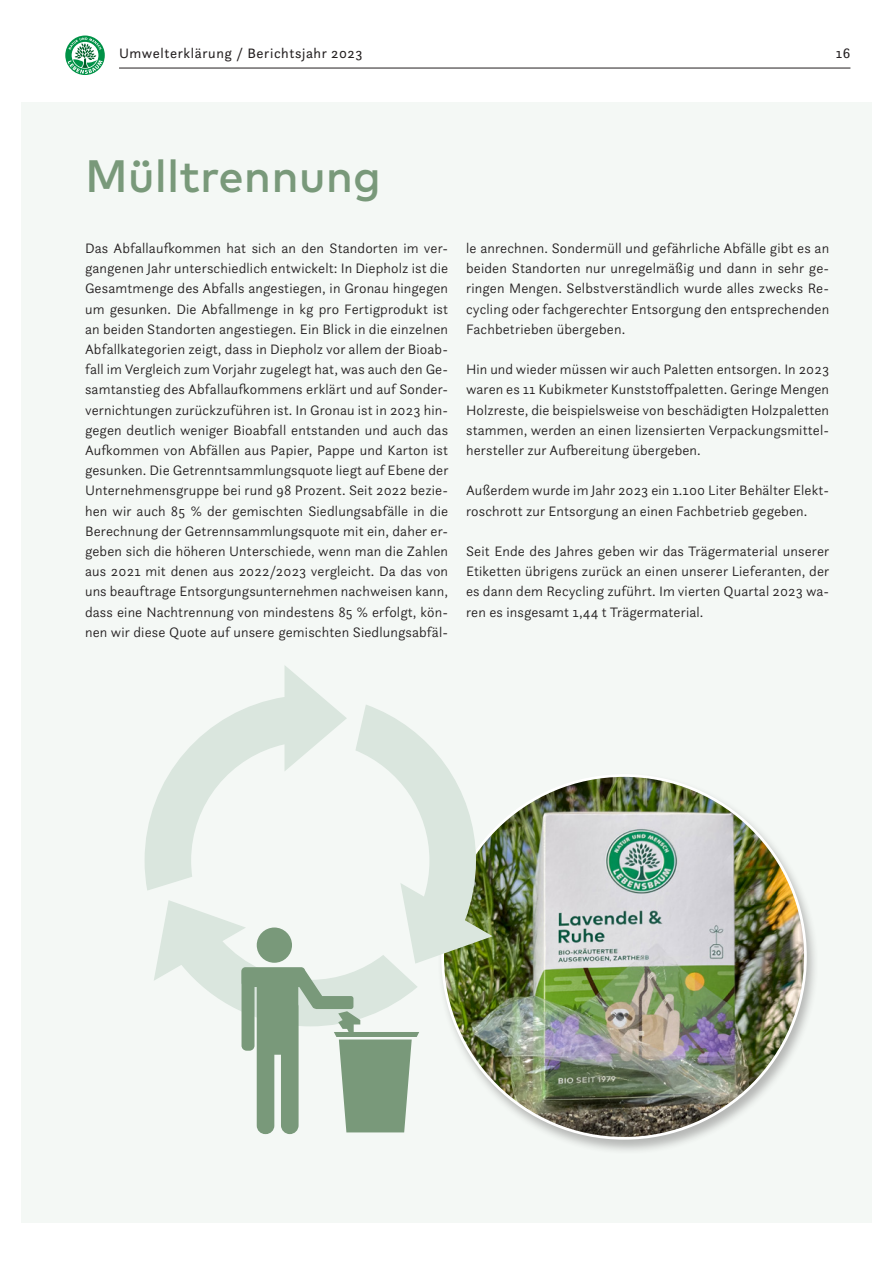
<style>
.page{position:relative;width:893px;height:1263px;background:#fff}
.page>*{position:absolute;margin:0;border:0;box-sizing:border-box;transform-origin:0 0}
.Head_mark{font:500 45.3px "Mark Pro";color:#79997a}
.LB__Text_sans_Block{font:300 14.25px/20.2px "Questa Sans";letter-spacing:.01em;color:#231f20;text-align:justify}
.t1{font:14.25px "Questa Sans";letter-spacing:.04em;color:#231f20}
</style>
<div class="page">
<svg style="left:65px;top:36px;width:40px;height:39px"></svg>
<hr style="left:119px;top:68px;width:731px;height:1px;background:#231f20">
<div style="left:21px;top:102px;width:851px;height:1120px;background:#f4f8f5"></div>
<div style="left:437px;top:772px;width:383px;height:383px;background:#231f20;opacity:.3"></div>
<img style="left:443px;top:775px;width:362px;height:363px;border-radius:181px">
<svg style="left:145px;top:666px;width:185px;height:224px"></svg>
<svg style="left:154px;top:704px;width:339px;height:430px"></svg>
<p class="t1" style="left:119px;top:45px;width:245px">Umwelterklärung / Berichtsjahr 2023</p>
<p class="t1" style="left:836px;top:45px;width:16px">16</p>
<p class="Head_mark" style="left:85px;top:142px;width:298px">Mülltrennung</p>
<p class="LB__Text_sans_Block" style="left:85px;top:238px;width:365px">Das Abfallaufkommen hat sich an den Standorten im ver&shy;gangenen Jahr unterschiedlich entwickelt: In Diepholz ist die Gesamtmenge des Abfalls angestiegen, in Gronau hingegen um gesunken. Die Abfallmenge in kg pro Fertigprodukt ist an beiden Standorten angestiegen. Ein Blick in die einzelnen Abfallkategorien zeigt, dass in Diepholz vor allem der Bioab&shy;fall im Vergleich zum Vorjahr zugelegt hat, was auch den Ge&shy;samtanstieg des Abfallaufkommens erklärt und auf Sonder&shy;vernichtungen zurückzuführen ist. In Gronau ist in 2023 hin&shy;gegen deutlich weniger Bioabfall entstanden und auch das Aufkommen von Abfällen aus Papier, Pappe und Karton ist gesunken. Die Getrenntsammlungsquote liegt auf Ebene der Unternehmensgruppe bei rund 98 Prozent. Seit 2022 bezie&shy;hen wir auch 85 % der gemischten Siedlungsabfälle in die Berechnung der Getrennsammlungsquote mit ein, daher er&shy;geben sich die höheren Unterschiede, wenn man die Zahlen aus 2021 mit denen aus 2022/2023 vergleicht. Da das von uns beauftrage Entsorgungsunternehmen nachweisen kann, dass eine Nachtrennung von mindestens 85 % erfolgt, kön&shy;nen wir diese Quote auf unsere gemischten Siedlungsabfäl-</p>
<p class="LB__Text_sans_Block" style="left:466px;top:238px;width:365px">le anrechnen. Sondermüll und gefährliche Abfälle gibt es an beiden Standorten nur unregelmäßig und dann in sehr ge&shy;ringen Mengen. Selbstverständlich wurde alles zwecks Re&shy;cycling oder fachgerechter Entsorgung den entsprechenden Fachbetrieben übergeben.</p>
<p class="LB__Text_sans_Block" style="left:466px;top:359px;width:365px">Hin und wieder müssen wir auch Paletten entsorgen. In 2023 waren es 11 Kubikmeter Kunststoffpaletten. Geringe Mengen Holzreste, die beispielsweise von beschädigten Holzpaletten stammen, werden an einen lizensierten Verpackungsmittel&shy;hersteller zur Aufbereitung übergeben.</p>
<p class="LB__Text_sans_Block" style="left:466px;top:480px;width:365px">Außerdem wurde im Jahr 2023 ein 1.100 Liter Behälter Elekt&shy;roschrott zur Entsorgung an einen Fachbetrieb gegeben.</p>
<p class="LB__Text_sans_Block" style="left:466px;top:541px;width:365px">Seit Ende des Jahres geben wir das Trägermaterial unserer Etiketten übrigens zurück an einen unserer Lieferanten, der es dann dem Recycling zuführt. Im vierten Quartal 2023 wa&shy;ren es insgesamt 1,44 t Trägermaterial.</p>
</div>
